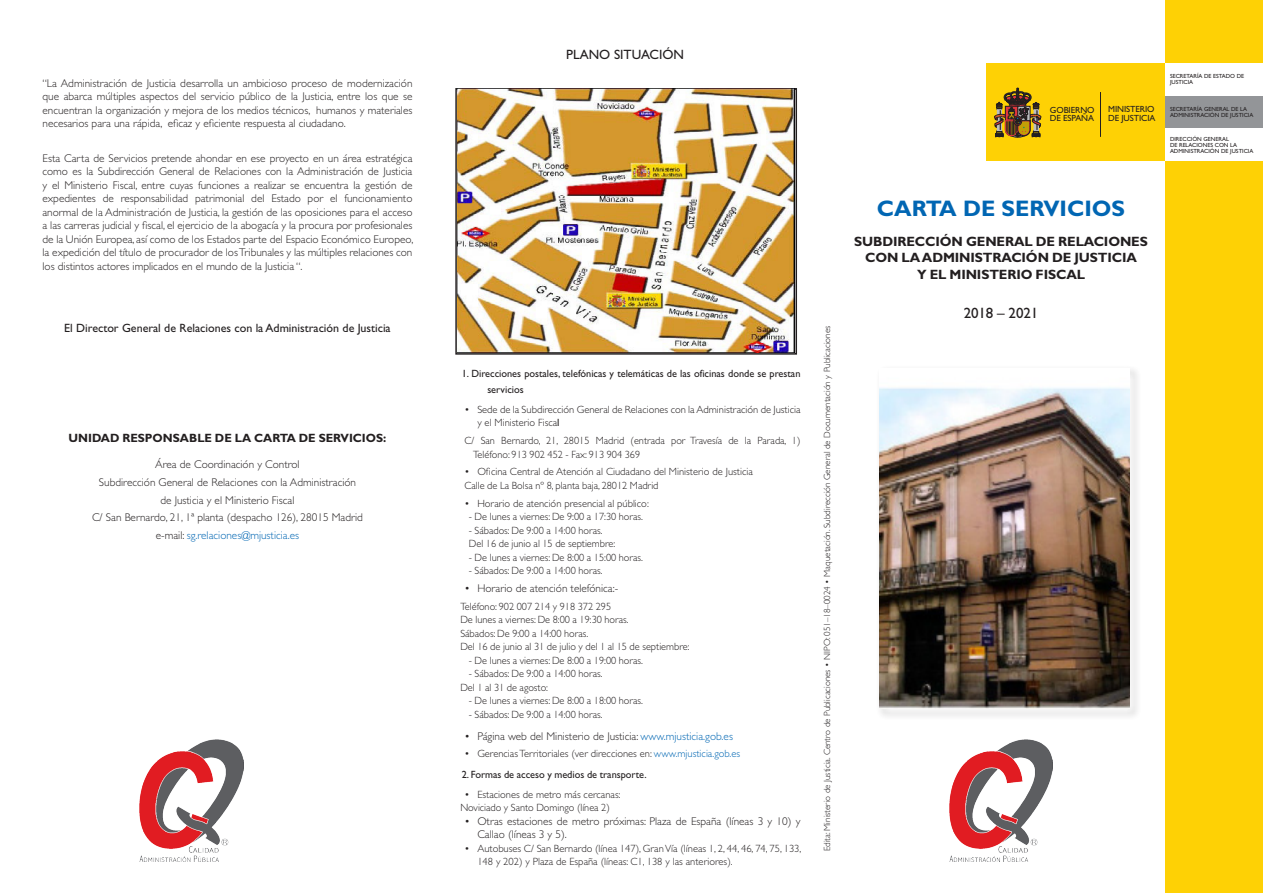
<style>
.page{position:relative;width:1263px;height:893px;background:#fff}
.page>*{position:absolute;margin:0;border:0;box-sizing:border-box;transform-origin:0 0}
._02_Carta_de_Servici{font:700 22.5px "Gill Sans Std";color:#0166b3}
._03_Mes_portada_10_1{font:15px "Gill Sans Std";letter-spacing:-.01em;color:#231f20}
._03_Portada_9_11_Reg{font:700 13.5px/16.5px "Gill Sans Std";letter-spacing:-.01em;color:#231f20;text-align:center}
._05_Texto_direccione{font:13.5px "Gill Sans Std";color:#231f20}
._01_Titulo_8_10reg{font:12px "Gill Sans Std";color:#231f20}
._02_Lad_2_CB_NG{font:700 12px "Gill Sans Std";color:#231f20}
._00_Texto_general_7{font:300 11.25px/13.5px "Gill Sans Std";color:#231f20;text-align:justify}
._00_Texto_general_7-2{font:300 11.25px "Gill Sans Std";color:#0166b3}
._00_texto_general_vi{font:300 10.5px/13.5px "Gill Sans Std";color:#231f20}
._00_texto_general_vi-2{font:10.5px/16.5px "Gill Sans Std";color:#231f20}
._06_NIPO-ISBN_6_7_5L{font:300 9px "Gill Sans Std";color:#231f20}
.t1{font:8.85px "Gill Sans Std";letter-spacing:-.01em;color:#231f20}
.t2{font:6px/6px "Gill Sans Std";color:#231f20}
.s1{color:#231f20}
.s2{font-weight:400}
.s3{color:#0166b3}
</style>
<div class="page">
<div style="left:455px;top:88px;width:342px;height:267px;border:2px solid #231f20"></div>
<div style="left:1165px;top:0;width:98px;height:893px;background:#fed105"></div>
<img style="left:949px;top:739px;width:104px;height:122px">
<div style="left:986px;top:63px;width:179px;height:98px;background:#fed105"></div>
<div style="left:1165px;top:63px;width:98px;height:98px;background:#939598"></div>
<div style="left:1165px;top:129px;width:98px;height:32px;background:#fff"></div>
<div style="left:1165px;top:63px;width:98px;height:33px;background:#fff"></div>
<hr style="left:1100px;top:92px;width:1px;height:45px;background:#231f20">
<div style="left:876px;top:366px;width:265px;height:354px;background:#fafafa"></div>
<svg style="left:994px;top:88px;width:47px;height:49px"></svg>
<img style="left:139px;top:739px;width:104px;height:122px">
<img style="left:879px;top:388px;width:251px;height:320px">
<img style="left:457px;top:88px;width:337px;height:264px">
<p class="_00_Texto_general_7" style="left:43px;top:76px;width:371px">“La Administración de Justicia desarrolla un ambicioso proceso de modernización que abarca múltiples aspectos del servicio público de la Justicia, entre los que se encuentran la organización y mejora de los medios técnicos, humanos y materiales necesarios para una rápida, eficaz y eficiente respuesta al ciudadano.</p>
<p class="_00_Texto_general_7" style="left:43px;top:151px;width:372px">Esta Carta de Servicios pretende ahondar en ese proyecto en un área estratégica como es la Subdirección General de Relaciones con la Administración de Justicia y el Ministerio Fiscal, entre cuyas funciones a realizar se encuentra la gestión de expedientes de responsabilidad patrimonial del Estado por el funcionamiento anormal de la Administración de Justicia, la gestión de las oposiciones para el acceso a las carreras judicial y fiscal, el ejercicio de la abogacía y la procura por profesionales de la Unión Europea, así como de los Estados parte del Espacio Económico Europeo, la expedición del título de procurador de los Tribunales y las múltiples relaciones con los distintos actores implicados en el mundo de la Justicia “.</p>
<p class="_01_Titulo_8_10reg" style="left:64px;top:321px;width:328px">El Director General de Relaciones con la Administración de Justicia</p>
<p class="_02_Lad_2_CB_NG" style="left:69px;top:431px;width:319px">UNIDAD RESPONSABLE DE LA CARTA DE SERVICIOS:</p>
<p class="_00_Texto_general_7" style="left:155px;top:458px;width:146px">Área de Coordinación y Control</p>
<p class="_00_Texto_general_7" style="left:99px;top:475px;width:259px">Subdirección General de Relaciones con la Administración</p>
<p class="_00_Texto_general_7" style="left:160px;top:493px;width:136px">de Justicia y el Ministerio Fiscal</p>
<p class="_00_Texto_general_7" style="left:92px;top:511px;width:272px">C/ San Bernardo, 21, 1ª planta (despacho 126), 28015 Madrid</p>
<p class="_00_Texto_general_7-2" style="left:156px;top:529px;width:145px"><span class="s1">e-mail:</span> sg.relaciones@mjusticia.es</p>
<p class="_05_Texto_direccione" style="left:566px;top:46px;width:119px">PLANO SITUACIÓN</p>
<p class="_00_texto_general_vi-2" style="left:487px;top:365px;width:315px;text-indent:-26px">1. Direcciones postales, telefónicas y telemáticas de las oficinas donde se prestan servicios</p>
<p class="_00_texto_general_vi" style="left:477px;top:403px;width:325px;text-indent:-13px">• Sede de la Subdirección General de Relaciones con la Administración de Justicia y el Ministerio Fisca<span class="s2">l</span></p>
<p class="_00_texto_general_vi" style="left:473px;top:434px;width:329px;text-indent:-9px">C/ San Bernardo, 21, 28015 Madrid (entrada por Travesía de la Parada, 1)<br>Teléfono: 913 902 452 - Fax: 913 904 369</p>
<p class="_00_texto_general_vi" style="left:465px;top:465px;width:290px">• Oficina Central de Atención al Ciudadano del Ministerio de Justicia</p>
<p class="_00_texto_general_vi" style="left:465px;top:479px;width:195px">Calle de La Bolsa nº 8, planta baja, 28012 Madrid</p>
<p class="_00_texto_general_vi" style="left:465px;top:496px;width:186px">• Horario de atención presencial al público:</p>
<p class="_00_texto_general_vi" style="left:469px;top:510px;width:176px">- De lunes a viernes: De 9:00 a 17:30 horas.</p>
<p class="_00_texto_general_vi" style="left:469px;top:523px;width:135px">- Sábados: De 9:00 a 14:00 horas.</p>
<p class="_00_texto_general_vi" style="left:469px;top:537px;width:148px">Del 16 de junio al 15 de septiembre:</p>
<p class="_00_texto_general_vi" style="left:469px;top:550px;width:176px">- De lunes a viernes: De 8:00 a 15:00 horas.</p>
<p class="_00_texto_general_vi" style="left:469px;top:564px;width:135px">- Sábados: De 9:00 a 14:00 horas.</p>
<p class="_00_Texto_general_7" style="left:465px;top:581px;width:155px">• Horario de atención telefónica:-</p>
<p class="_00_texto_general_vi" style="left:460px;top:599px;width:152px">Teléfono: 902 007 214 y 918 372 295</p>
<p class="_00_texto_general_vi" style="left:460px;top:613px;width:170px">De lunes a viernes: De 8:00 a 19:30 horas.</p>
<p class="_00_texto_general_vi" style="left:460px;top:626px;width:129px">Sábados: De 9:00 a 14:00 horas.</p>
<p class="_00_texto_general_vi" style="left:460px;top:640px;width:231px">Del 16 de junio al 31 de julio y del 1 al 15 de septiembre:</p>
<p class="_00_texto_general_vi" style="left:469px;top:653px;width:176px">- De lunes a viernes: De 8:00 a 19:00 horas.</p>
<p class="_00_texto_general_vi" style="left:469px;top:667px;width:135px">- Sábados: De 9:00 a 14:00 horas.</p>
<p class="_00_texto_general_vi" style="left:460px;top:680px;width:89px">Del 1 al 31 de agosto:</p>
<p class="_00_texto_general_vi" style="left:469px;top:694px;width:176px">- De lunes a viernes: De 8:00 a 18:00 horas.</p>
<p class="_00_texto_general_vi" style="left:469px;top:707px;width:135px">- Sábados: De 9:00 a 14:00 horas.</p>
<p class="_00_Texto_general_7" style="left:465px;top:729px;width:270px">• Página web del Ministerio de Justicia: <span class="s3">www.mjusticia.gob.es</span></p>
<p class="_00_texto_general_vi" style="left:465px;top:747px;width:277px">• Gerencias Territoriales (ver direcciones en: <span class="s3">www.mjusticia.gob.es</span></p>
<p class="_00_texto_general_vi-2" style="left:462px;top:766px;width:186px">2. Formas de acceso y medios de transporte.</p>
<p class="_00_texto_general_vi" style="left:465px;top:787px;width:158px">• Estaciones de metro más cercanas:</p>
<p class="_00_texto_general_vi" style="left:460px;top:801px;width:151px">Noviciado y Santo Domingo (línea 2)</p>
<p class="_00_Texto_general_7" style="left:477px;top:814px;width:325px;text-indent:-13px">• Otras estaciones de metro próximas: Plaza de España (líneas 3 y 10) y<br>Callao (líneas 3 y 5).</p>
<p class="_00_texto_general_vi" style="left:477px;top:841px;width:326px;text-indent:-13px">• Autobuses C/ San Bernardo (línea 147), Gran Vía (líneas 1, 2, 44, 46, 74, 75, 133,<br>148 y 202) y Plaza de España (líneas: C1, 138 y las anteriores).</p>
<p class="_06_NIPO-ISBN_6_7_5L" style="left:822px;top:851px;width:527px;rotate:-90deg">Edita: Ministerio de Justicia. Centro de Publicaciones • NIPO: 051–18–0024 • Maquetación. Subdirección General de Documentación y Publicaciones</p>
<p class="t1" style="left:1050px;top:104px;width:46px">GOBIERNO</p>
<p class="t1" style="left:1050px;top:113px;width:46px">DE ESPAÑA</p>
<p class="t1" style="left:1108px;top:104px;width:48px">MINISTERIO</p>
<p class="t1" style="left:1108px;top:113px;width:49px">DE JUSTICIA</p>
<p class="t2" style="left:1170px;top:73px;width:76px">SECRETARÍA DE ESTADO DE<br>JUSTICIA</p>
<p class="t2" style="left:1170px;top:106px;width:85px">SECRETARÍA GENERAL DE LA<br>ADMINISTRACIÓN DE JUSTICIA</p>
<p class="t2" style="left:1170px;top:136px;width:85px">DIRECCIÓN GENERAL<br>DE RELACIONES CON LA<br>ADMINISTRACIÓN DE JUSTICIA</p>
<p class="_02_Carta_de_Servici" style="left:877px;top:195px;width:250px">CARTA DE SERVICIOS</p>
<p class="_03_Portada_9_11_Reg" style="left:854px;top:233px;width:295px">SUBDIRECCIÓN GENERAL DE RELACIONES<br>CON LA ADMINISTRACIÓN DE JUSTICIA<br>Y EL MINISTERIO FISCAL</p>
<p class="_03_Mes_portada_10_1" style="left:964px;top:304px;width:76px">2018 – 2021</p>
</div>
